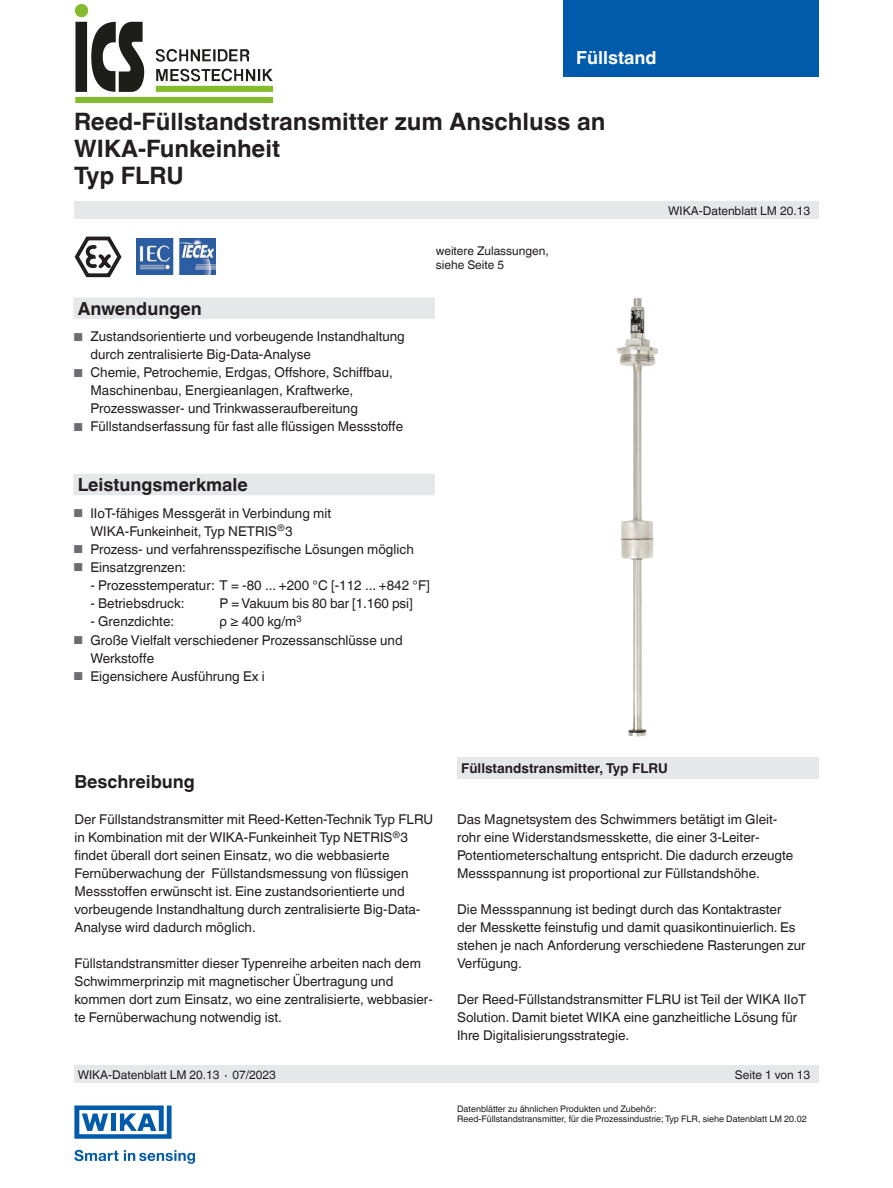
<style>
.page{position:relative;width:893px;height:1188px;background:#fff}
.page>*{position:absolute;margin:0;border:0;box-sizing:border-box;transform-origin:0 0}
.t1{font:700 24px/27px "Helvetica World";color:#231f20}
.t2{font:700 18px "Helvetica World";color:#231f20}
.t3{font:700 18px "Helvetica World";color:#fff}
.t4{font:13.5px/18px "Helvetica World";color:#231f20}
.t5{font:700 13.5px "Helvetica World";color:#231f20}
.t6{font:12px/13.5px "Helvetica World";color:#231f20}
.t7{font:9px/10.5px "Helvetica World";color:#231f20}
.s1{font-size:11.55px;color:#6c6d70}
</style>
<div class="page">
<div style="left:74px;top:202px;width:745px;height:17px;background:#e6e7e9"></div>
<div style="left:563px;top:0;width:256px;height:77px;background:#015aaa"></div>
<svg style="left:74px;top:1150px;width:121px;height:14px"></svg>
<svg style="left:74px;top:1106px;width:98px;height:33px"></svg>
<div style="left:74px;top:1066px;width:744px;height:17px;background:#e6e7e9"></div>
<svg style="left:73px;top:297px;width:362px;height:198px"></svg>
<svg style="left:74px;top:236px;width:48px;height:42px"></svg>
<img style="left:136px;top:239px;width:79px;height:36px">
<div style="left:457px;top:758px;width:361px;height:21px;background:#e6e7e9"></div>
<img style="left:617px;top:298px;width:41px;height:439px">
<img style="left:76px;top:5px;width:196px;height:98px">
<h2 class="t3" style="left:576px;top:47px;width:82px">Füllstand</h2>
<h1 class="t1" style="left:74px;top:108px;width:533px">Reed-Füllstandstransmitter zum Anschluss an<br>WIKA-Funkeinheit<br>Typ FLRU</h1>
<h2 class="t2" style="left:78px;top:298px;width:126px">Anwendungen</h2>
<p class="t4" style="left:90px;top:328px;width:316px;text-indent:-17px"><span class="s1">■</span> Zustandsorientierte und vorbeugende Instandhaltung durch zentralisierte Big-Data-Analyse</p>
<p class="t4" style="left:90px;top:364px;width:304px;text-indent:-17px"><span class="s1">■</span> Chemie, Petrochemie, Erdgas, Offshore, Schiffbau,<br>Maschinenbau, Energieanlagen, Kraftwerke,<br>Prozesswasser- und Trinkwasseraufbereitung</p>
<p class="t4" style="left:73px;top:418px;width:331px"><span class="s1">■</span> Füllstandserfassung für fast alle flüssigen Messstoffe</p>
<p class="t6" style="left:436px;top:244px;width:114px">weitere Zulassungen, siehe Seite 5</p>
<h2 class="t2" style="left:78px;top:474px;width:172px">Leistungsmerkmale</h2>
<p class="t4" style="left:90px;top:504px;width:242px;text-indent:-17px"><span class="s1">■</span> IIoT-fähiges Messgerät in Verbindung mit<br>WIKA-Funkeinheit, Typ NETRIS<sup>®</sup>3</p>
<p class="t4" style="left:73px;top:540px;width:342px"><span class="s1">■</span> Prozess- und verfahrensspezifische Lösungen möglich</p>
<p class="t4" style="left:73px;top:558px;width:114px"><span class="s1">■</span> Einsatzgrenzen:</p>
<p class="t4" style="left:90px;top:576px;width:341px">- Prozesstemperatur: T = -80 ... +200 °C [-112 ... +842 °F]</p>
<p class="t4" style="left:90px;top:594px;width:96px">- Betriebsdruck:</p>
<p class="t4" style="left:220px;top:594px;width:195px">P = Vakuum bis 80 bar [1.160 psi]</p>
<p class="t4" style="left:90px;top:613px;width:85px">- Grenzdichte:</p>
<p class="t4" style="left:220px;top:613px;width:83px">ρ ≥ 400 kg/m<sup>3</sup></p>
<p class="t4" style="left:90px;top:631px;width:314px;text-indent:-17px"><span class="s1">■</span> Große Vielfalt verschiedener Prozessanschlüsse und<br>Werkstoffe</p>
<p class="t4" style="left:73px;top:667px;width:193px"><span class="s1">■</span> Eigensichere Ausführung Ex i</p>
<p class="t6" style="left:668px;top:204px;width:143px">WIKA-Datenblatt LM 20.13</p>
<h2 class="t2" style="left:74px;top:771px;width:122px">Beschreibung</h2>
<p class="t4" style="left:74px;top:810px;width:360px">Der Füllstandstransmitter mit Reed-Ketten-Technik Typ FLRU in Kombination mit der WIKA-Funkeinheit Typ NETRIS<sup>®</sup>3 findet überall dort seinen Einsatz, wo die webbasierte Fernüberwachung der Füllstandsmessung von flüssigen Messstoffen erwünscht ist. Eine zustandsorientierte und vorbeugende Instandhaltung durch zentralisierte Big-Data-Analyse wird dadurch möglich.</p>
<p class="t4" style="left:74px;top:954px;width:360px">Füllstandstransmitter dieser Typenreihe arbeiten nach dem Schwimmerprinzip mit magnetischer Übertragung und kommen dort zum Einsatz, wo eine zentralisierte, webbasier&shy;te Fernüberwachung notwendig ist.</p>
<p class="t6" style="left:78px;top:1068px;width:200px">WIKA-Datenblatt LM 20.13 ∙ 07/2023</p>
<p class="t5" style="left:461px;top:761px;width:208px">Füllstandstransmitter, Typ FLRU</p>
<p class="t4" style="left:457px;top:810px;width:338px">Das Magnetsystem des Schwimmers betätigt im Gleit&shy;rohr eine Widerstandsmesskette, die einer 3-Leiter-Potentiometerschaltung entspricht. Die dadurch erzeugte Messspannung ist proportional zur Füllstandshöhe.</p>
<p class="t4" style="left:457px;top:900px;width:350px">Die Messspannung ist bedingt durch das Kontaktraster<br>der Messkette feinstufig und damit quasikontinuierlich. Es stehen je nach Anforderung verschiedene Rasterungen zur Verfügung.</p>
<p class="t4" style="left:457px;top:990px;width:351px">Der Reed-Füllstandstransmitter FLRU ist Teil der WIKA IIoT<br>Solution. Damit bietet WIKA eine ganzheitliche Lösung für<br>Ihre Digitalisierungsstrategie.</p>
<p class="t6" style="left:735px;top:1068px;width:77px">Seite 1 von 13</p>
<p class="t7" style="left:457px;top:1104px;width:351px">Datenblätter zu ähnlichen Produkten und Zubehör:<br>Reed-Füllstandstransmitter, für die Prozessindustrie; Typ FLR, siehe Datenblatt LM 20.02</p>
</div>
